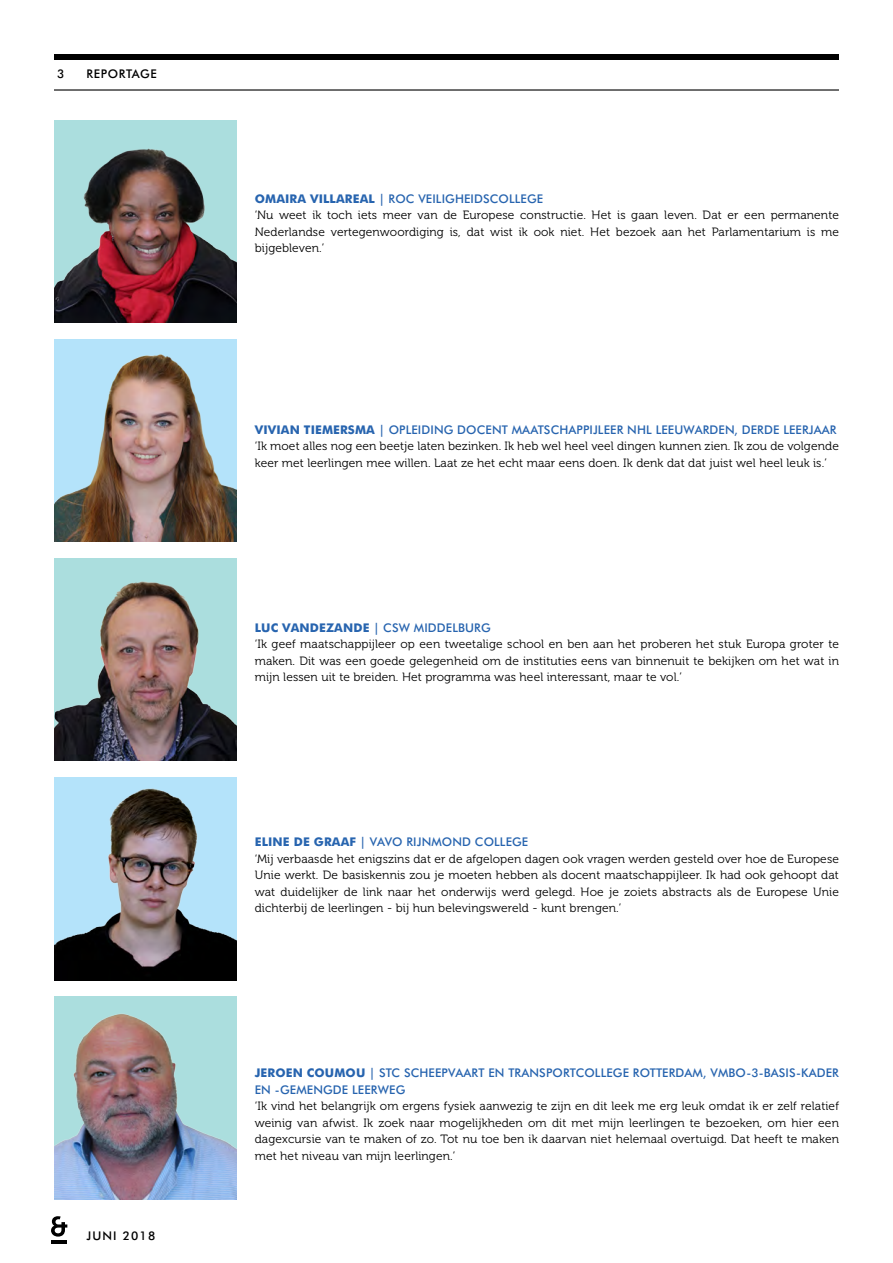
<style>
.page{position:relative;width:893px;height:1263px;background:#fff}
.page>*{position:absolute;margin:0;border:0;box-sizing:border-box;transform-origin:0 0}
.t1{font:12px/16.5px "Museo 300";letter-spacing:.01em;color:#000;text-align:justify}
.t2{font:500 12px/16.5px "Futura BT";letter-spacing:.01em;color:#2764af}
.t3{font:500 12px "Futura BT";letter-spacing:.05em;color:#000}
.t4{font:500 12px "Futura BT";letter-spacing:.1em;color:#000}
.s1{font-weight:700}
</style>
<div class="page">
<div style="left:54px;top:54px;width:785px;height:6px;background:#000"></div>
<hr style="left:54px;top:89px;width:785px;height:2px;background:#000">
<hr style="left:51px;top:1241px;width:15px;height:3px;background:#000">
<svg style="left:51px;top:1216px;width:16px;height:20px"></svg>
<div style="left:54px;top:120px;width:183px;height:203px;background:#abdede"></div>
<img style="left:54px;top:148px;width:183px;height:175px">
<img style="left:54px;top:339px;width:183px;height:203px">
<div style="left:54px;top:558px;width:183px;height:203px;background:#abdede"></div>
<img style="left:54px;top:581px;width:183px;height:180px">
<img style="left:54px;top:777px;width:183px;height:203px">
<div style="left:54px;top:997px;width:183px;height:202px;background:#abdede"></div>
<img style="left:54px;top:1013px;width:183px;height:186px">
<p class="t3" style="left:57px;top:67px;width:9px">3</p>
<p class="t3" style="left:86px;top:67px;width:72px">REPORTAGE</p>
<p class="t4" style="left:86px;top:1228px;width:70px">JUNI 2018</p>
<p class="t2" style="left:255px;top:190px;width:290px"><span class="s1">OMAIRA VILLAREAL</span> | ROC VEILIGHEIDSCOLLEGE</p>
<p class="t1" style="left:255px;top:207px;width:586px">‘Nu weet ik toch iets meer van de Europese constructie. Het is gaan leven. Dat er een permanente Nederlandse vertegenwoordiging is, dat wist ik ook niet. Het bezoek aan het Parlamentarium is me bijgebleven.’</p>
<p class="t2" style="left:255px;top:421px;width:583px"><span class="s1">VIVIAN TIEMERSMA</span> | OPLEIDING DOCENT MAATSCHAPPIJLEER NHL LEEUWARDEN, DERDE LEERJAAR</p>
<p class="t1" style="left:255px;top:438px;width:586px">‘Ik moet alles nog een beetje laten bezinken. Ik heb wel heel veel dingen kunnen zien. Ik zou de volgende keer met leerlingen mee willen. Laat ze het echt maar eens doen. Ik denk dat dat juist wel heel leuk is.’</p>
<p class="t2" style="left:255px;top:619px;width:237px"><span class="s1">LUC VANDEZANDE</span> | CSW MIDDELBURG</p>
<p class="t1" style="left:255px;top:636px;width:586px">‘Ik geef maatschappijleer op een tweetalige school en ben aan het proberen het stuk Europa groter te maken. Dit was een goede gelegenheid om de instituties eens van binnenuit te bekijken om het wat in mijn lessen uit te breiden. Het programma was heel interessant, maar te vol.’</p>
<p class="t2" style="left:255px;top:833px;width:275px"><span class="s1">ELINE DE GRAAF</span> | VAVO RIJNMOND COLLEGE</p>
<p class="t1" style="left:255px;top:850px;width:586px">‘Mij verbaasde het enigszins dat er de afgelopen dagen ook vragen werden gesteld over hoe de Europese Unie werkt. De basiskennis zou je moeten hebben als docent maatschappijleer. Ik had ook gehoopt dat wat duidelijker de link naar het onderwijs werd gelegd. Hoe je zoiets abstracts als de Europese Unie dichterbij de leerlingen - bij hun belevingswereld - kunt brengen.’</p>
<p class="t2" style="left:255px;top:1064px;width:586px"><span class="s1">JEROEN COUMOU</span> | STC SCHEEPVAART EN TRANSPORTCOLLEGE ROTTERDAM, VMBO-3-BASIS-KADER<br>EN -GEMENGDE LEERWEG</p>
<p class="t1" style="left:255px;top:1098px;width:586px">‘Ik vind het belangrijk om ergens fysiek aanwezig te zijn en dit leek me erg leuk omdat ik er zelf relatief weinig van afwist. Ik zoek naar mogelijkheden om dit met mijn leerlingen te bezoeken, om hier een dagexcursie van te maken of zo. Tot nu toe ben ik daarvan niet helemaal overtuigd. Dat heeft te maken met het niveau van mijn leerlingen.’</p>
</div>
